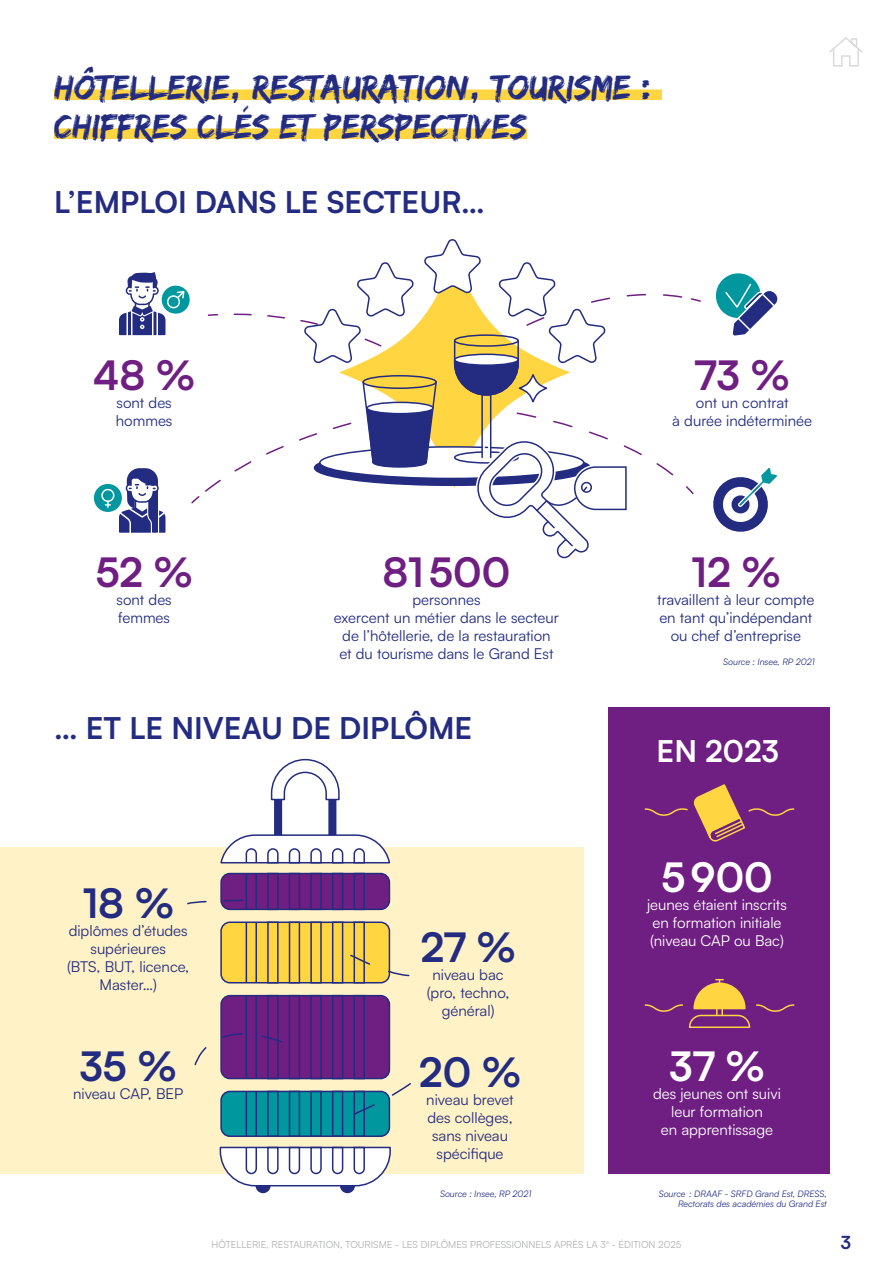
<style>
.page{position:relative;width:893px;height:1263px;background:#fff}
.page>*{position:absolute;margin:0;border:0;box-sizing:border-box;transform-origin:0 0}
.t1{font:700 40.5px "Satoshi";color:#6f1e82}
.t2{font:700 40.5px "Satoshi";letter-spacing:-.005em;color:#232c80}
.t3{font:700 40.5px "Satoshi";letter-spacing:.005em;color:#fff}
.t4{font:36px/39px "Edo SZ";color:#232c80}
.t5{font:700 30px "Satoshi";color:#232c80}
.t6{font:700 30px "Satoshi";color:#fff}
.t7{font:700 18px "Satoshi";color:#232c80}
.t8{font:15px/18px "Satoshi";color:#232c80;text-align:center}
.t9{font:15px/18px "Satoshi";color:#fff;text-align:center}
.t10{font:9.75px "Satoshi";color:#b1b2b3}
.t11{font:italic 9px/10.5px "Satoshi";color:#232c80;text-align:right}
</style>
<div class="page">
<div style="left:0;top:847px;width:584px;height:327px;background:#fff2c6"></div>
<div style="left:608px;top:707px;width:222px;height:466px;background:#6f1e82"></div>
<svg style="left:644px;top:979px;width:151px;height:49px"></svg>
<svg style="left:644px;top:784px;width:151px;height:58px"></svg>
<div style="left:94px;top:484px;width:28px;height:28px;background:#00979f;border-radius:50%"></div>
<svg style="left:713px;top:468px;width:64px;height:64px"></svg>
<svg style="left:716px;top:273px;width:62px;height:63px"></svg>
<svg style="left:270px;top:758px;width:70px;height:43px"></svg>
<div style="left:274px;top:799px;width:8px;height:37px;background:#232c80;border:2px solid #232c80"></div>
<div style="left:328px;top:799px;width:8px;height:37px;background:#232c80;border:2px solid #232c80"></div>
<div style="left:256px;top:1179px;width:14px;height:13px;background:#232c80;border-radius:50%"></div>
<div style="left:256px;top:1178px;width:15px;height:15px;border:2px solid #232c80;border-radius:50%"></div>
<div style="left:341px;top:1179px;width:13px;height:13px;background:#232c80;border-radius:50%"></div>
<div style="left:340px;top:1178px;width:15px;height:15px;border:2px solid #232c80;border-radius:50%"></div>
<svg style="left:99px;top:239px;width:602px;height:320px"></svg>
<svg style="left:220px;top:834px;width:171px;height:30px"></svg>
<div style="left:221px;top:873px;width:168px;height:36px;background:#6f1e82;border-radius:9px"></div>
<div style="left:220px;top:873px;width:170px;height:37px;border:2px solid #232c80;border-radius:9px"></div>
<hr style="left:255px;top:873px;width:2px;height:36px;background:#232c80">
<hr style="left:246px;top:873px;width:1px;height:36px;background:#232c80">
<div style="left:267px;top:873px;width:12px;height:37px;border:2px solid #232c80"></div>
<div style="left:289px;top:873px;width:11px;height:37px;border:2px solid #232c80"></div>
<div style="left:310px;top:873px;width:12px;height:37px;border:2px solid #232c80"></div>
<div style="left:332px;top:873px;width:11px;height:37px;border:2px solid #232c80"></div>
<div style="left:354px;top:873px;width:11px;height:37px;border:2px solid #232c80"></div>
<div style="left:221px;top:922px;width:168px;height:61px;background:#ffd542;border-radius:9px"></div>
<div style="left:220px;top:921px;width:170px;height:62px;border:2px solid #232c80;border-radius:9px"></div>
<hr style="left:255px;top:922px;width:2px;height:61px;background:#232c80">
<hr style="left:246px;top:922px;width:1px;height:61px;background:#232c80">
<div style="left:267px;top:921px;width:12px;height:62px;border:2px solid #232c80"></div>
<div style="left:289px;top:921px;width:11px;height:62px;border:2px solid #232c80"></div>
<div style="left:310px;top:921px;width:12px;height:62px;border:2px solid #232c80"></div>
<div style="left:332px;top:921px;width:11px;height:62px;border:2px solid #232c80"></div>
<div style="left:354px;top:921px;width:11px;height:62px;border:2px solid #232c80"></div>
<div style="left:221px;top:996px;width:168px;height:82px;background:#6f1e82;border-radius:9px"></div>
<div style="left:220px;top:995px;width:170px;height:84px;border:2px solid #232c80;border-radius:9px"></div>
<hr style="left:255px;top:996px;width:2px;height:82px;background:#232c80">
<hr style="left:246px;top:996px;width:1px;height:82px;background:#232c80">
<div style="left:267px;top:995px;width:12px;height:84px;border:2px solid #232c80"></div>
<div style="left:289px;top:995px;width:11px;height:84px;border:2px solid #232c80"></div>
<div style="left:310px;top:995px;width:12px;height:84px;border:2px solid #232c80"></div>
<div style="left:332px;top:995px;width:11px;height:84px;border:2px solid #232c80"></div>
<div style="left:354px;top:995px;width:11px;height:84px;border:2px solid #232c80"></div>
<div style="left:221px;top:1091px;width:168px;height:45px;background:#00979f;border-radius:9px"></div>
<div style="left:220px;top:1091px;width:170px;height:46px;border:2px solid #232c80;border-radius:9px"></div>
<hr style="left:255px;top:1091px;width:2px;height:45px;background:#232c80">
<hr style="left:246px;top:1091px;width:1px;height:45px;background:#232c80">
<div style="left:267px;top:1091px;width:12px;height:46px;border:2px solid #232c80"></div>
<div style="left:289px;top:1091px;width:11px;height:46px;border:2px solid #232c80"></div>
<div style="left:310px;top:1091px;width:12px;height:46px;border:2px solid #232c80"></div>
<div style="left:332px;top:1091px;width:11px;height:46px;border:2px solid #232c80"></div>
<div style="left:354px;top:1091px;width:11px;height:46px;border:2px solid #232c80"></div>
<svg style="left:219px;top:1146px;width:172px;height:41px"></svg>
<svg style="left:187px;top:899px;width:56px;height:6px"></svg>
<svg style="left:350px;top:954px;width:60px;height:23px"></svg>
<svg style="left:194px;top:1015px;width:88px;height:51px"></svg>
<svg style="left:353px;top:1083px;width:58px;height:33px"></svg>
<div style="left:54px;top:89px;width:608px;height:11px;background:#ffd542"></div>
<div style="left:54px;top:128px;width:473px;height:11px;background:#ffd542"></div>
<svg style="left:829px;top:37px;width:34px;height:30px"></svg>
<h2 class="t4" style="left:54px;top:67px;width:599px">HÔTELLERIE, RESTAURATION, TOURISME :<br>CHIFFRES CLÉS ET PERSPECTIVES</h2>
<h3 class="t5" style="left:54px;top:180px;width:432px">L’EMPLOI DANS LE SECTEUR…</h3>
<h1 class="t1" style="left:93px;top:346px;width:103px">48 %</h1>
<p class="t8" style="left:116px;top:393px;width:58px;text-align:left">sont des hommes</p>
<h1 class="t1" style="left:95px;top:543px;width:99px">52 %</h1>
<p class="t8" style="left:117px;top:590px;width:57px;text-align:left">sont des femmes</p>
<h1 class="t1" style="left:383px;top:543px;width:129px">81500</h1>
<p class="t8" style="left:334px;top:590px;width:227px">personnes<br>exercent un métier dans le secteur de l’hôtellerie, de la restauration<br>et du tourisme dans le Grand Est</p>
<h3 class="t5" style="left:54px;top:706px;width:420px">… ET LE NIVEAU DE DIPLÔME</h3>
<h1 class="t2" style="left:82px;top:874px;width:93px">18 %</h1>
<p class="t8" style="left:67px;top:939px;width:124px">supérieures<br>(BTS, BUT, licence,<br>Master…)</p>
<p class="t8" style="left:69px;top:921px;width:121px">diplômes d’études</p>
<h1 class="t2" style="left:80px;top:1037px;width:98px">35 %</h1>
<p class="t8" style="left:73px;top:1084px;width:112px">niveau CAP, BEP</p>
<h1 class="t2" style="left:420px;top:917px;width:97px">27 %</h1>
<p class="t8" style="left:427px;top:964px;width:84px">niveau bac (pro, techno, général)</p>
<h1 class="t2" style="left:419px;top:1043px;width:104px">20 %</h1>
<p class="t8" style="left:426px;top:1090px;width:89px">niveau brevet des collèges, sans niveau spécifique</p>
<p class="t11" style="left:440px;top:1188px;width:93px">Source : Insee, RP 2021</p>
<h1 class="t1" style="left:695px;top:345px;width:96px">73 %</h1>
<p class="t8" style="left:672px;top:392px;width:141px">ont un contrat<br>à durée indéterminée</p>
<h1 class="t1" style="left:691px;top:543px;width:91px">12 %</h1>
<p class="t8" style="left:657px;top:590px;width:159px">travaillent à leur compte en tant qu’indépendant ou chef d’entreprise</p>
<p class="t11" style="left:723px;top:656px;width:93px">Source : Insee, RP 2021</p>
<h3 class="t6" style="left:656px;top:729px;width:124px">EN 2023</h3>
<h1 class="t3" style="left:661px;top:847px;width:113px">5900</h1>
<p class="t9" style="left:647px;top:894px;width:141px;text-align:left">jeunes étaient inscrits en formation initiale (niveau CAP ou Bac)</p>
<h1 class="t3" style="left:669px;top:1037px;width:97px">37 %</h1>
<p class="t9" style="left:661px;top:1102px;width:114px">leur formation<br>en apprentissage</p>
<p class="t9" style="left:653px;top:1084px;width:129px">des jeunes ont suivi</p>
<p class="t11" style="left:659px;top:1187px;width:170px">Source : DRAAF - SRFD Grand Est, DRESS,<br>Rectorats des académies du Grand Est</p>
<p class="t10" style="left:212px;top:1237px;width:67px">Hôtellerie, Restau</p>
<p class="t10" style="left:306px;top:1237px;width:75px">ration, Tou risme</p>
<p class="t10" style="left:395px;top:1237px;width:124px">- LES DI PLÔMES PROFESSIONN</p>
<p class="t10" style="left:535px;top:1237px;width:110px">ELS APRÈS LA 3<sup>e</sup> - ÉDITION</p>
<p class="t10" style="left:658px;top:1237px;width:25px">2025</p>
<p class="t7" style="left:841px;top:1229px;width:12px">3</p>
</div>
